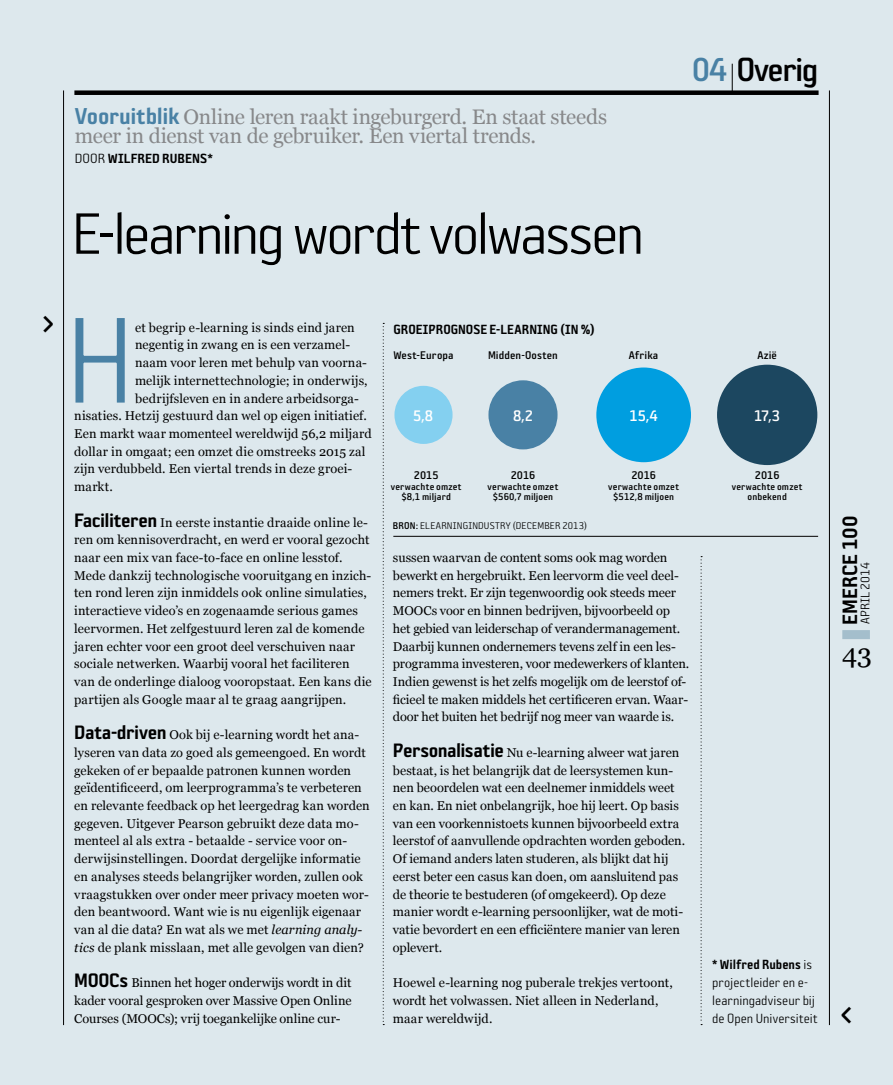
<style>
.page{position:relative;width:893px;height:1085px;background:#fff}
.page>*{position:absolute;margin:0;border:0;box-sizing:border-box;transform-origin:0 0}
.t1{font:132px "Sophisto OT A Gauge";color:#4981a5;scale:.93 1}
.t2{font:63px "Sophisto OT A Gauge";letter-spacing:-.045em;color:#000}
.t3{font:40.5px "Sophisto OT B Gauge";color:#000}
.t4{font:36px "Sophisto OT C Gauge";letter-spacing:-.04em;color:#000}
.t5{font:27px "Georgia";color:#000}
.t6{font:22.5px "Sophisto OT D Gauge";color:#000}
.t7{font:21px/19.5px "Georgia";letter-spacing:-.01em;color:#87888a}
.t8{font:16.5px "Sophisto OT C Gauge";color:#fff}
.t9{font:14.4px/17.7px "Sophisto OT A Gauge";color:#000;scale:.96 1}
.t10{font:14.4px "Sophisto OT D Gauge";letter-spacing:.005em;color:#000}
.t11{font:14.4px "Sophisto OT D Gauge";letter-spacing:.005em;color:#000;scale:.96 1}
.t12{font:13.5px "Sophisto OT A Gauge";color:#000}
.t13{font:12.75px/17.7px "Georgia";letter-spacing:.005em;color:#000}
.t14{font:12px "Sophisto OT C Gauge";letter-spacing:.005em;color:#000}
.t15{font:10.5px/10.8px "Sophisto OT C Gauge";letter-spacing:.015em;color:#000;text-align:center}
.t16{font:10.5px "Sophisto OT A Gauge";letter-spacing:.02em;color:#000}
.s1{font-family:"Sophisto OT D Gauge";font-size:24.9px;color:#4981a5}
.s2{font-family:"Sophisto OT A Gauge"}
.s3{color:#4981a5}
.s4{font-family:"Sophisto OT D Gauge";font-size:21px}
.s5{font-style:italic}
.s6{font-family:"Sophisto OT C Gauge"}
</style>
<div class="page">
<div style="left:0;top:0;width:893px;height:1084px;background:#dde8ed"></div>
<div style="left:74px;top:90px;width:745px;height:5px;background:#000"></div>
<hr style="left:63px;top:90px;width:1px;height:934px;background:#000">
<hr style="left:829px;top:90px;width:1px;height:934px;background:#000">
<div style="left:842px;top:630px;width:28px;height:9px;background:#a4becc"></div>
<svg style="left:383px;top:323px;width:1px;height:699px"></svg>
<svg style="left:701px;top:556px;width:1px;height:465px"></svg>
<hr style="left:393px;top:536px;width:425px;height:1px;background:#000">
<div style="left:394px;top:386px;width:59px;height:58px;background:#84d0f0;border-radius:29px"></div>
<div style="left:717px;top:364px;width:100px;height:101px;background:#1c4760;border-radius:50px"></div>
<div style="left:596px;top:367px;width:95px;height:95px;background:#009ee0;border-radius:47px"></div>
<div style="left:488px;top:380px;width:69px;height:69px;background:#4981a5;border-radius:35px"></div>
<svg style="left:732px;top:64px;width:1px;height:27px"></svg>
<h3 class="t3" style="left:42px;top:299px;width:14px">&gt;</h3>
<h3 class="t7" style="left:75px;top:106px;width:534px"><span class="s1">Vooruitblik</span> Online leren raakt ingeburgerd. En staat steeds meer in dienst van de gebruiker. Een viertal trends.</h3>
<p class="t10" style="left:75px;top:150px;width:139px"><span class="s2">DOOR</span> WILFRED RUBENS*</p>
<h2 class="t2" style="left:72px;top:199px;width:574px">E-learning wordt volwassen</h2>
<h3 class="t4" style="left:692px;top:49px;width:128px"><span class="s3">04</span> Overig</h3>
<h1 class="t1" style="left:66px;top:287px;width:74px">H</h1>
<p class="t13" style="left:135px;top:318px;width:221px">et begrip e-learning is sinds eind jaren</p>
<p class="t13" style="left:135px;top:336px;width:216px">negentig in zwang en is een verzamel-</p>
<p class="t13" style="left:135px;top:354px;width:233px">naam voor leren met behulp van voorna-</p>
<p class="t13" style="left:135px;top:371px;width:234px">melijk internettechnologie; in onderwijs,</p>
<p class="t13" style="left:135px;top:389px;width:225px">bedrijfsleven en in andere arbeidsorga-</p>
<p class="t13" style="left:74px;top:407px;width:294px">nisaties. Hetzij gestuurd dan wel op eigen initiatief.</p>
<p class="t13" style="left:74px;top:424px;width:299px">Een markt waar momenteel wereldwijd 56,2 miljard</p>
<p class="t13" style="left:74px;top:442px;width:293px">dollar in omgaat; een omzet die omstreeks 2015 zal</p>
<p class="t13" style="left:74px;top:460px;width:279px">zijn verdubbeld. Een viertal trends in deze groei-</p>
<p class="t13" style="left:74px;top:478px;width:40px">markt.</p>
<p class="t13" style="left:74px;top:513px;width:299px"><span class="s4">Faciliteren</span> In eerste instantie draaide online le&shy;ren om kennisoverdracht, en werd er vooral gezocht naar een mix van face-to-face en online lesstof.<br>Mede dankzij technologische vooruitgang en inzich&shy;ten rond leren zijn inmiddels ook online simulaties, interactieve video’s en zogenaamde serious games leervormen. Het zelfgestuurd leren zal de komende jaren echter voor een groot deel verschuiven naar sociale netwerken. Waarbij vooral het faciliteren van de onderlinge dialoog vooropstaat. Een kans die partijen als Google maar al te graag aangrijpen.</p>
<p class="t13" style="left:74px;top:725px;width:297px"><span class="s4">Data-driven</span> Ook bij e-learning wordt het ana&shy;lyseren van data zo goed als gemeengoed. En wordt gekeken of er bepaalde patronen kunnen worden geïdentificeerd, om leerprogramma’s te verbeteren en relevante feedback op het leergedrag kan worden gegeven. Uitgever Pearson gebruikt deze data mo&shy;menteel al als extra - betaalde - service voor on&shy;derwijsinstellingen. Doordat dergelijke informatie en analyses steeds belangrijker worden, zullen ook vraagstukken over onder meer privacy moeten wor&shy;den beantwoord. Want wie is nu eigenlijk eigenaar van al die data? En wat als we met <span class="s5">learning analy&shy;tics</span> de plank misslaan, met alle gevolgen van dien?</p>
<p class="t13" style="left:74px;top:973px;width:279px;text-align:justify"><span class="s4">MOOCs</span> Binnen het hoger onderwijs wordt in dit kader vooral gesproken over Massive Open Online Courses (MOOCs); vrij toegankelijke online cur-</p>
<p class="t10" style="left:393px;top:320px;width:203px">GROEIPROGNOSE E-LEARNING (IN %)</p>
<p class="t14" style="left:393px;top:348px;width:62px">West-Europa</p>
<p class="t14" style="left:488px;top:348px;width:71px">Midden-Oosten</p>
<p class="t14" style="left:757px;top:348px;width:21px">Azië</p>
<p class="t14" style="left:629px;top:348px;width:31px">Afrika</p>
<p class="t8" style="left:413px;top:407px;width:22px">5,8</p>
<p class="t8" style="left:754px;top:407px;width:27px">17,3</p>
<p class="t8" style="left:513px;top:407px;width:21px">8,2</p>
<p class="t8" style="left:630px;top:407px;width:30px">15,4</p>
<p class="t14" style="left:414px;top:468px;width:26px">2015</p>
<p class="t15" style="left:391px;top:480px;width:72px">verwachte omzet $8,1 miljard</p>
<p class="t14" style="left:511px;top:468px;width:26px">2016</p>
<p class="t15" style="left:488px;top:480px;width:72px">verwachte omzet $560,7 miljoen</p>
<p class="t16" style="left:393px;top:520px;width:196px"><span class="s6">BRON:</span> ELEARNINGINDUSTRY (DECEMBER 2013)</p>
<p class="t14" style="left:631px;top:468px;width:26px">2016</p>
<p class="t15" style="left:608px;top:480px;width:72px">verwachte omzet $512,8 miljoen</p>
<p class="t13" style="left:393px;top:548px;width:298px">sussen waarvan de content soms ook mag worden bewerkt en hergebruikt. Een leervorm die veel deel&shy;nemers trekt. Er zijn tegenwoordig ook steeds meer MOOCs voor en binnen bedrijven, bijvoorbeeld op het gebied van leiderschap of verandermanagement.<br>Daarbij kunnen ondernemers tevens zelf in een les&shy;programma investeren, voor medewerkers of klanten.<br>Indien gewenst is het zelfs mogelijk om de leerstof of&shy;ficieel te maken middels het certificeren ervan. Waar&shy;door het buiten het bedrijf nog meer van waarde is.</p>
<p class="t13" style="left:393px;top:743px;width:294px"><span class="s4">Personalisatie</span> Nu e-learning alweer wat jaren bestaat, is het belangrijk dat de leersystemen kun&shy;nen beoordelen wat een deelnemer inmiddels weet en kan. En niet onbelangrijk, hoe hij leert. Op basis van een voorkennistoets kunnen bijvoorbeeld extra leerstof of aanvullende opdrachten worden geboden.<br>Of iemand anders laten studeren, als blijkt dat hij eerst beter een casus kan doen, om aansluitend pas de theorie te bestuderen (of omgekeerd). Op deze manier wordt e-learning persoonlijker, wat de moti&shy;vatie bevordert en een efficiëntere manier van leren oplevert.</p>
<p class="t13" style="left:393px;top:973px;width:281px">Hoewel e-learning nog puberale trekjes vertoont, wordt het volwassen. Niet alleen in Nederland, maar wereldwijd.</p>
<p class="t14" style="left:755px;top:468px;width:26px">2016</p>
<p class="t15" style="left:732px;top:480px;width:72px">verwachte omzet onbekend</p>
<p class="t11" style="left:712px;top:956px;width:105px">* Wilfred Rubens <span class="s2">is</span></p>
<p class="t9" style="left:712px;top:973px;width:111px">projectleider en e&shy;learningadviseur bij de Open Universiteit</p>
<h3 class="t6" style="left:837px;top:624px;width:111px;rotate:-90deg">EMERCE 100</h3>
<p class="t12" style="left:858px;top:623px;width:63px;rotate:-90deg">APRIL 2014</p>
<h3 class="t5" style="left:842px;top:638px;width:32px">43</h3>
<h3 class="t3" style="left:840px;top:989px;width:14px">&lt;</h3>
</div>
